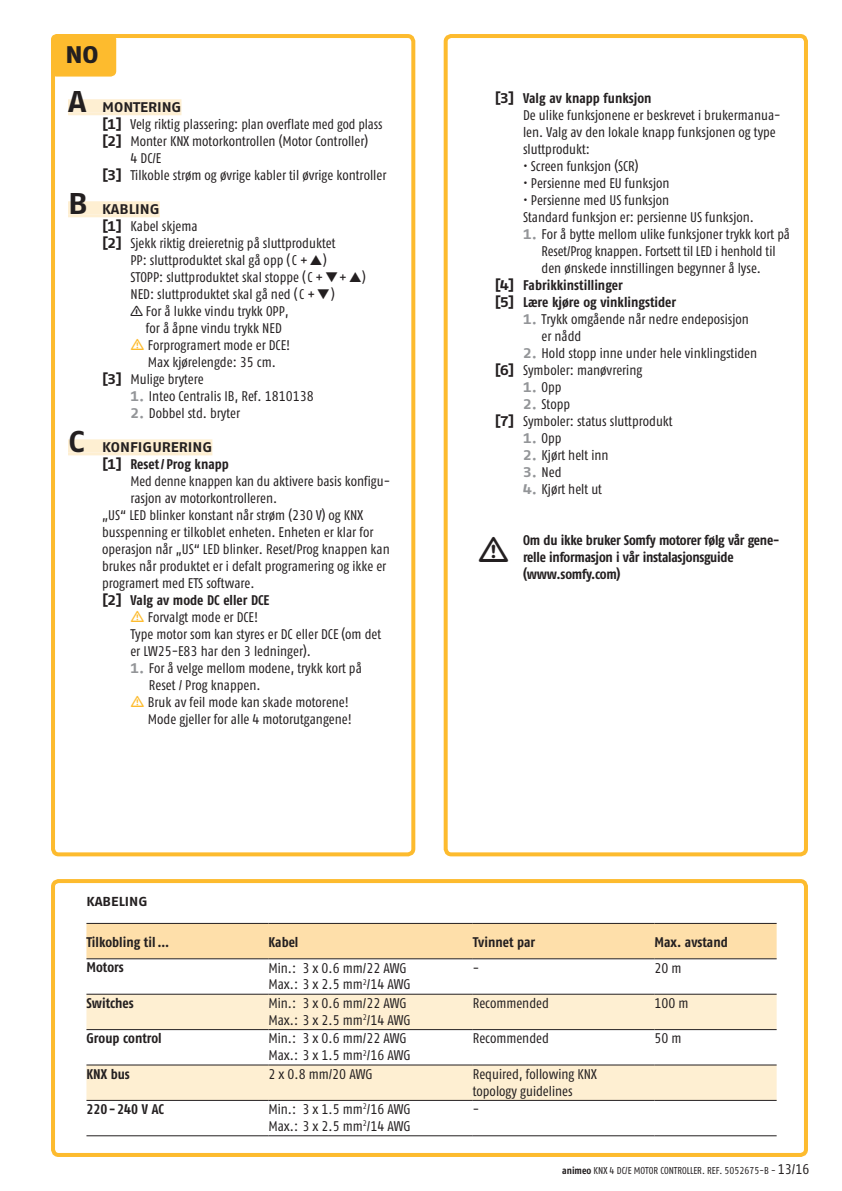
<style>
.page{position:relative;width:842px;height:1191px;background:#fff}
.page>*{position:absolute;margin:0;border:0;box-sizing:border-box;transform-origin:0 0}
.t1{font:24px "Fago Ex Exb Tf";color:#231f20}
.t2{font:14px/17px "Fago Co Regular Tf";color:#231f20}
.t3{font:14px/16.8px "Fago Co Bold Tf";color:#231f20}
.t4{font:14px "Fago Ex Bold Tf";color:#231f20}
.t5{font:13px "Fago Ex Bold Tf";color:#231f20}
.t6{font:10px "Fago Co Regular Tf";color:#231f20}
.s1{font-size:30px}
.s2{font-family:"Fago Ex Bold Tf"}
.s3{font-family:"Fago Ex Bold Tf";color:#939598}
.s4{font-family:"Fago Co Bold Tf"}
.s5{font-family:"Fago Co Regular Tf"}
.s6{font-size:14px}
</style>
<div class="page">
<div style="left:51px;top:34px;width:364px;height:822px;border:4px solid #fdbb2e;border-radius:6px"></div>
<div style="left:444px;top:34px;width:364px;height:822px;border:4px solid #fdbb2e;border-radius:6px"></div>
<div style="left:51px;top:879px;width:757px;height:278px;border:4px solid #fdbb2e;border-radius:6px"></div>
<div style="left:68px;top:99px;width:113px;height:13px;background:#feefd2"></div>
<hr style="left:68px;top:112px;width:113px;height:3px;background:#feefd2">
<div style="left:68px;top:201px;width:92px;height:13px;background:#feefd2"></div>
<hr style="left:68px;top:214px;width:92px;height:3px;background:#feefd2">
<div style="left:68px;top:439px;width:144px;height:13px;background:#feefd2"></div>
<hr style="left:68px;top:452px;width:144px;height:3px;background:#feefd2">
<div style="left:51px;top:34px;width:65px;height:43px;background:#fdbb2e;border-radius:6px"></div>
<div style="left:86px;top:924px;width:691px;height:34px;background:#fedfaa"></div>
<svg style="left:86px;top:959px;width:691px;height:1px"></svg>
<svg style="left:86px;top:994px;width:691px;height:106px;fill:#feefd2"></svg>
<hr style="left:86px;top:1100px;width:182px;height:1px;background:#231f20">
<hr style="left:268px;top:1100px;width:205px;height:1px;background:#231f20">
<hr style="left:473px;top:1100px;width:181px;height:1px;background:#231f20">
<hr style="left:654px;top:1100px;width:123px;height:1px;background:#231f20">
<hr style="left:86px;top:1135px;width:182px;height:1px;background:#231f20">
<hr style="left:268px;top:1135px;width:205px;height:1px;background:#231f20">
<hr style="left:473px;top:1135px;width:181px;height:1px;background:#231f20">
<hr style="left:654px;top:1135px;width:123px;height:1px;background:#231f20">
<hr style="left:86px;top:923px;width:182px;height:1px;background:#231f20">
<hr style="left:268px;top:923px;width:205px;height:1px;background:#231f20">
<hr style="left:473px;top:923px;width:181px;height:1px;background:#231f20">
<hr style="left:654px;top:923px;width:123px;height:1px;background:#231f20">
<hr style="left:86px;top:958px;width:182px;height:1px;background:#231f20">
<hr style="left:268px;top:958px;width:205px;height:1px;background:#231f20">
<hr style="left:473px;top:958px;width:181px;height:1px;background:#231f20">
<hr style="left:654px;top:958px;width:123px;height:1px;background:#231f20">
<hr style="left:86px;top:993px;width:182px;height:1px;background:#231f20">
<hr style="left:268px;top:993px;width:205px;height:1px;background:#231f20">
<hr style="left:473px;top:993px;width:181px;height:1px;background:#231f20">
<hr style="left:654px;top:993px;width:123px;height:1px;background:#231f20">
<hr style="left:86px;top:1029px;width:182px;height:1px;background:#231f20">
<hr style="left:268px;top:1029px;width:205px;height:1px;background:#231f20">
<hr style="left:473px;top:1029px;width:181px;height:1px;background:#231f20">
<hr style="left:654px;top:1029px;width:123px;height:1px;background:#231f20">
<hr style="left:86px;top:1064px;width:182px;height:1px;background:#231f20">
<hr style="left:268px;top:1064px;width:205px;height:1px;background:#231f20">
<hr style="left:473px;top:1064px;width:181px;height:1px;background:#231f20">
<hr style="left:654px;top:1064px;width:123px;height:1px;background:#231f20">
<p class="t1" style="left:65px;top:40px;width:35px">NO</p>
<p class="t4" style="left:68px;top:99px;width:115px"><span class="s1">A</span> MONTERING</p>
<p class="t2" style="left:102px;top:116px;width:282px"><span class="s2">[1]</span> Velg riktig plassering: plan overflate med god plass</p>
<p class="t2" style="left:130px;top:133px;width:239px;text-indent:-28px"><span class="s2">[2]</span> Monter KNX motorkontrollen (Motor Controller)<br>4 DC/E</p>
<p class="t2" style="left:102px;top:167px;width:286px"><span class="s2">[3]</span> Tilkoble strøm og øvrige kabler til øvrige kontroller</p>
<p class="t4" style="left:68px;top:201px;width:93px"><span class="s1">B</span> KABLING</p>
<p class="t2" style="left:102px;top:218px;width:97px"><span class="s2">[1]</span> Kabel skjema</p>
<p class="t2" style="left:102px;top:235px;width:235px"><span class="s2">[2]</span> Sjekk riktig dreieretnig på sluttproduktet</p>
<p class="t2" style="left:130px;top:252px;width:237px">PP: sluttproduktet skal gå opp (C + ▲)<br>STOPP: sluttproduktet skal stoppe (C + ▼+ ▲)<br>NED: sluttproduktet skal gå ned (C + ▼)</p>
<p class="t2" style="left:146px;top:303px;width:144px;text-indent:-16px">■ For å lukke vindu trykk OPP, for å åpne vindu trykk NED</p>
<p class="t2" style="left:148px;top:337px;width:144px">Forprogramert mode er DCE!<br>Max kjørelengde: 35 cm.</p>
<p class="t2" style="left:102px;top:371px;width:103px"><span class="s2">[3]</span> Mulige brytere</p>
<p class="t2" style="left:130px;top:388px;width:185px"><span class="s3">1.</span> Inteo Centralis IB, Ref. 1810138</p>
<p class="t2" style="left:130px;top:405px;width:111px"><span class="s3">2.</span> Dobbel std. bryter</p>
<p class="t4" style="left:68px;top:439px;width:146px"><span class="s1">C</span> KONFIGURERING</p>
<p class="t2" style="left:130px;top:456px;width:261px;text-indent:-28px"><span class="s2">[1]</span> <span class="s4">Reset/ Prog knapp<br></span>Med denne knappen kan du aktivere basis konfigu&shy;rasjon av motorkontrolleren.</p>
<p class="t2" style="left:102px;top:507px;width:289px">„US“ LED blinker konstant når strøm (230 V) og KNX busspenning er tilkoblet enheten. Enheten er klar for operasjon når „US“ LED blinker. Reset/Prog knappen kan brukes når produktet er i defalt programering og ikke er programert med ETS software.</p>
<p class="t3" style="left:148px;top:592px;width:123px;text-indent:-46px"><span class="s2">[2]</span> Valg av mode DC eller DCE<br><span class="s5">Forvalgt mode er DCE!</span></p>
<p class="t2" style="left:130px;top:626px;width:252px">Type motor som kan styres er DC eller DCE (om det er LW25-E83 har den 3 ledninger).</p>
<p class="t2" style="left:149px;top:660px;width:214px;text-indent:-18px"><span class="s3">1.</span> For å velge mellom modene, trykk kort på<br>Reset / Prog knappen.</p>
<p class="t2" style="left:148px;top:694px;width:205px">Bruk av feil mode kan skade motorene!<br>Mode gjeller for alle 4 motorutgangene!</p>
<p class="t5" style="left:86px;top:894px;width:63px">KABELING</p>
<p class="t2" style="left:523px;top:90px;width:259px;text-indent:-28px"><span class="s2">[3]</span> <span class="s4">Valg av knapp funksjon<br></span>De ulike funksjonene er beskrevet i brukermanua&shy;len. Valg av den lokale knapp funksjonen og type sluttprodukt:</p>
<p class="t2" style="left:523px;top:158px;width:117px">• Screen funksjon (SCR)</p>
<p class="t2" style="left:523px;top:175px;width:148px">• Persienne med EU funksjon</p>
<p class="t2" style="left:523px;top:192px;width:232px">• Persienne med US funksjon<br>Standard funksjon er: persienne US funksjon.</p>
<p class="t2" style="left:541px;top:226px;width:250px;text-indent:-18px"><span class="s3">1.</span> For å bytte mellom ulike funksjoner trykk kort på<br>Reset/Prog knappen. Fortsett til LED i henhold til den ønskede innstillingen begynner å lyse.</p>
<p class="t3" style="left:495px;top:277px;width:130px"><span class="s2">[4]</span> Fabrikkinstillinger</p>
<p class="t3" style="left:495px;top:294px;width:183px"><span class="s2">[5]</span> Lære kjøre og vinklingstider</p>
<p class="t2" style="left:541px;top:311px;width:209px;text-indent:-18px"><span class="s3">1.</span> Trykk omgående når nedre endeposisjon er nådd</p>
<p class="t2" style="left:523px;top:345px;width:236px"><span class="s3">2.</span> Hold stopp inne under hele vinklingstiden</p>
<p class="t2" style="left:495px;top:362px;width:149px"><span class="s2">[6]</span> Symboler: manøvrering</p>
<p class="t2" style="left:523px;top:379px;width:40px"><span class="s3">1.</span> Opp</p>
<p class="t2" style="left:523px;top:396px;width:49px"><span class="s3">2.</span> Stopp</p>
<p class="t2" style="left:495px;top:413px;width:179px"><span class="s2">[7]</span> Symboler: status sluttprodukt</p>
<p class="t2" style="left:523px;top:430px;width:40px"><span class="s3">1.</span> Opp</p>
<p class="t2" style="left:523px;top:447px;width:87px"><span class="s3">2.</span> Kjørt helt inn</p>
<p class="t2" style="left:523px;top:464px;width:40px"><span class="s3">3.</span> Ned</p>
<p class="t2" style="left:523px;top:481px;width:81px"><span class="s3">4.</span> Kjørt helt ut</p>
<p class="t3" style="left:523px;top:531px;width:258px">Om du ikke bruker Somfy motorer følg vår gene&shy;relle informasjon i vår instalasjonsguide (www.somfy.com)</p>
<p class="t3" style="left:86px;top:933px;width:84px">Tilkobling til…</p>
<p class="t3" style="left:268px;top:933px;width:31px">Kabel</p>
<p class="t3" style="left:473px;top:933px;width:64px">Tvinnet par</p>
<p class="t3" style="left:654px;top:933px;width:75px">Max. avstand</p>
<p class="t3" style="left:86px;top:959px;width:39px">Motors</p>
<p class="t2" style="left:268px;top:959px;width:144px">Min.: 3 x 0.6 mm/22 AWG<br>Max.: 3 x 2.5 mm<sup>2</sup>/14 AWG</p>
<p class="t2" style="left:473px;top:959px;width:8px">-</p>
<p class="t2" style="left:654px;top:959px;width:29px">20 m</p>
<p class="t3" style="left:86px;top:994px;width:49px">Switches</p>
<p class="t2" style="left:268px;top:994px;width:144px">Min.: 3 x 0.6 mm/22 AWG<br>Max.: 3 x 2.5 mm<sup>2</sup>/14 AWG</p>
<p class="t2" style="left:473px;top:994px;width:78px">Recommended</p>
<p class="t2" style="left:654px;top:994px;width:36px">100 m</p>
<p class="t3" style="left:86px;top:1029px;width:77px">Group control</p>
<p class="t2" style="left:268px;top:1030px;width:144px">Min.: 3 x 0.6 mm/22 AWG<br>Max.: 3 x 1.5 mm<sup>2</sup>/16 AWG</p>
<p class="t2" style="left:473px;top:1029px;width:78px">Recommended</p>
<p class="t2" style="left:654px;top:1029px;width:29px">50 m</p>
<p class="t3" style="left:86px;top:1065px;width:45px">KNX bus</p>
<p class="t2" style="left:268px;top:1065px;width:106px">2 x 0.8 mm/20 AWG</p>
<p class="t2" style="left:473px;top:1065px;width:126px">Required, following KNX topology guidelines</p>
<p class="t3" style="left:86px;top:1100px;width:79px">220 - 240 V AC</p>
<p class="t2" style="left:268px;top:1100px;width:144px">Min.: 3 x 1.5 mm<sup>2</sup>/16 AWG<br>Max.: 3 x 2.5 mm<sup>2</sup>/14 AWG</p>
<p class="t2" style="left:473px;top:1100px;width:8px">-</p>
<p class="t6" style="left:562px;top:1164px;width:249px"><span class="s4">animeo</span> KNX 4 DC/E MOTOR CONTROLLER. REF. 5052675-B - <span class="s6">13/16</span></p>
</div>
